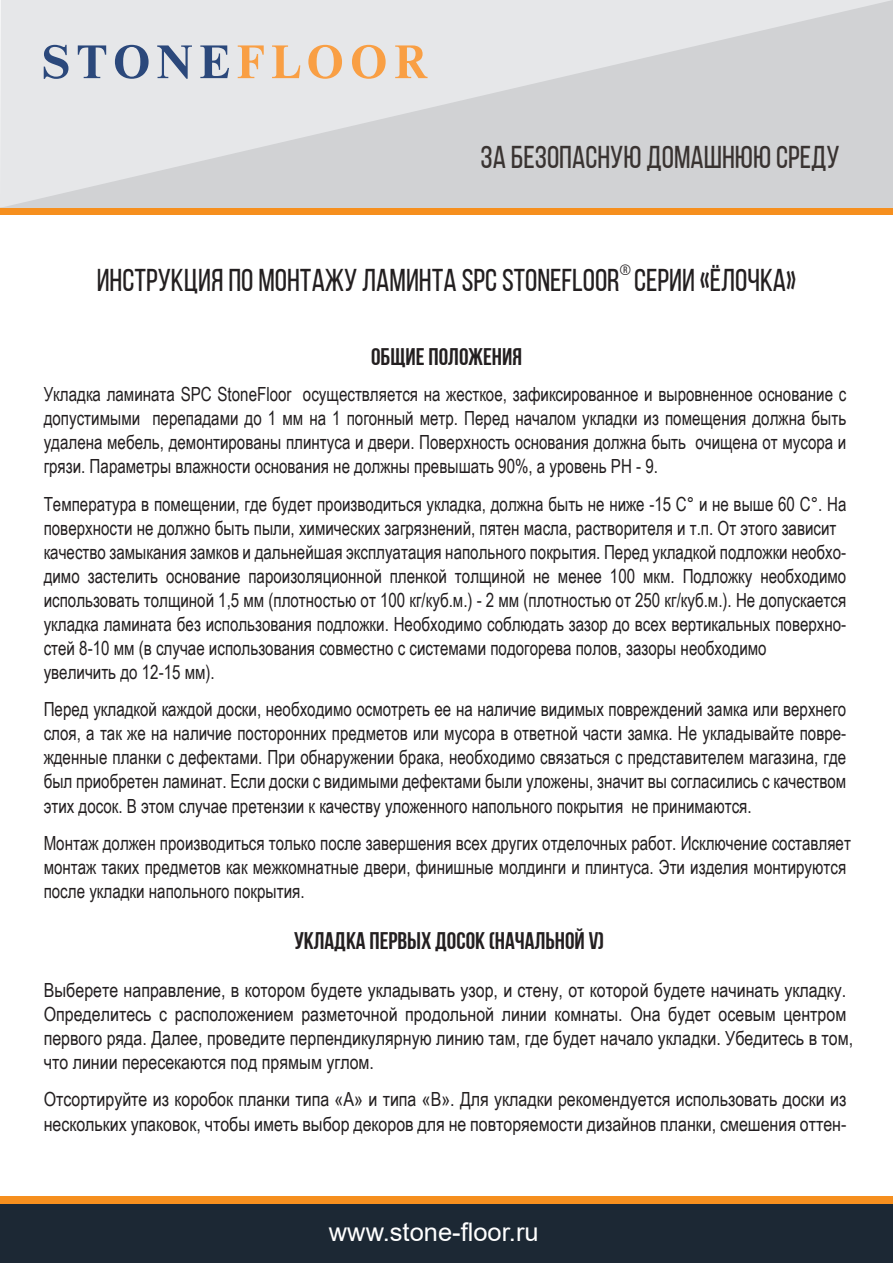
<style>
.page{position:relative;width:893px;height:1263px;background:#fff}
.page>*{position:absolute;margin:0;border:0;box-sizing:border-box;transform-origin:0 0}
.t1{font:31.5px "Bebas Neue";color:#231f20}
.t2{font:31.5px "Bebas Neue";color:#393331}
.t3{font:25.5px "Arial";color:#fff}
.t4{font:700 24px "Bebas Neue";color:#231f20}
.t5{font:19.5px/24px "Arial Narrow";color:#231f20;text-align:justify;scale:.95 1}
.t6{font:19.5px/24px "Arial Narrow";color:#231f20}
.t7{font:15px "Bebas Neue";color:#231f20}
</style>
<div class="page">
<div style="left:0;top:1203px;width:893px;height:60px;background:#1c2834"></div>
<div style="left:0;top:1196px;width:893px;height:7px;background:#f68f1e"></div>
<div style="left:0;top:208px;width:893px;height:7px;background:#f68f1e"></div>
<svg style="left:0;top:0;width:893px;height:208px;background:#dadbdd"></svg>
<svg style="left:44px;top:45px;width:185px;height:34px;background:#a9b3c5"></svg>
<svg style="left:238px;top:45px;width:190px;height:34px;background:#ecceb0"></svg>
<h1 class="t2" style="left:481px;top:140px;width:360px">ЗА БЕЗОПАСНУЮ ДОМАШНЮЮ СРЕДУ</h1>
<p class="t7" style="left:620px;top:261px;width:13px">®</p>
<h1 class="t1" style="left:97px;top:263px;width:701px">ИНСТРУКЦИЯ ПО МОНТАЖУ ЛАМИНТА SPC STONEFLOOR СЕРИИ «ЁЛОЧКА»</h1>
<p class="t4" style="left:371px;top:343px;width:152px">Общие положения</p>
<p class="t5" style="left:44px;top:382px;width:846px">Укладка ламината SPC StoneFloor осуществляется на жесткое, зафиксированное и выровненное основание с допустимыми перепадами до 1 мм на 1 погонный метр. Перед началом укладки из помещения должна быть удалена мебель, демонтированы плинтуса и двери. Поверхность основания должна быть очищена от мусора и грязи. Параметры влажности основания не должны превышать 90%, а уровень PH - 9.</p>
<p class="t5" style="left:44px;top:491px;width:846px;text-align:left">Температура в помещении, где будет производиться укладка, должна быть не ниже -15 С° и не выше 60 С°. На поверхности не должно быть пыли, химических загрязнений, пятен масла, растворителя и т.п. От этого зависит качество замыкания замков и дальнейшая эксплуатация напольного покрытия. Перед укладкой подложки необхо&shy;димо застелить основание пароизоляционной пленкой толщиной не менее 100 мкм. Подложку необходимо использовать толщиной 1,5 мм (плотностью от 100 кг/куб.м.) - 2 мм (плотностью от 250 кг/куб.м.). Не допускается укладка ламината без использования подложки. Необходимо соблюдать зазор до всех вертикальных поверхно&shy;стей 8-10 мм (в случае использования совместно с системами подогорева полов, зазоры необходимо<br>увеличить до 12-15 мм).</p>
<p class="t5" style="left:44px;top:697px;width:846px">Перед укладкой каждой доски, необходимо осмотреть ее на наличие видимых повреждений замка или верхнего слоя, а так же на наличие посторонних предметов или мусора в ответной части замка. Не укладывайте повре&shy;жденные планки с дефектами. При обнаружении брака, необходимо связаться с представителем магазина, где был приобретен ламинат. Если доски с видимыми дефектами были уложены, значит вы согласились с качеством этих досок. В этом случае претензии к качеству уложенного напольного покрытия не принимаются.</p>
<p class="t5" style="left:44px;top:830px;width:851px;text-align:left">Монтаж должен производиться только после завершения всех других отделочных работ. Исключение составляет монтаж таких предметов как межкомнатные двери, финишные молдинги и плинтуса. Эти изделия монтируются после укладки напольного покрытия.</p>
<p class="t4" style="left:294px;top:927px;width:312px">укладка первых досок (начальной V)</p>
<p class="t6" style="left:44px;top:977px;width:811px">Выберете направление, в котором будете укладывать узор, и стену, от которой будете начинать укладку.<br>Определитесь с расположением разметочной продольной линии комнаты. Она будет осевым центром первого ряда. Далее, проведите перпендикулярную линию там, где будет начало укладки. Убедитесь в том, что линии пересекаются под прямым углом.</p>
<p class="t6" style="left:44px;top:1087px;width:804px">Отсортируйте из коробок планки типа «А» и типа «В». Для укладки рекомендуется использовать доски из нескольких упаковок, чтобы иметь выбор декоров для не повторяемости дизайнов планки, смешения оттен-</p>
<h2 class="t3" style="left:329px;top:1214px;width:211px">www.stone-floor.ru</h2>
</div>
